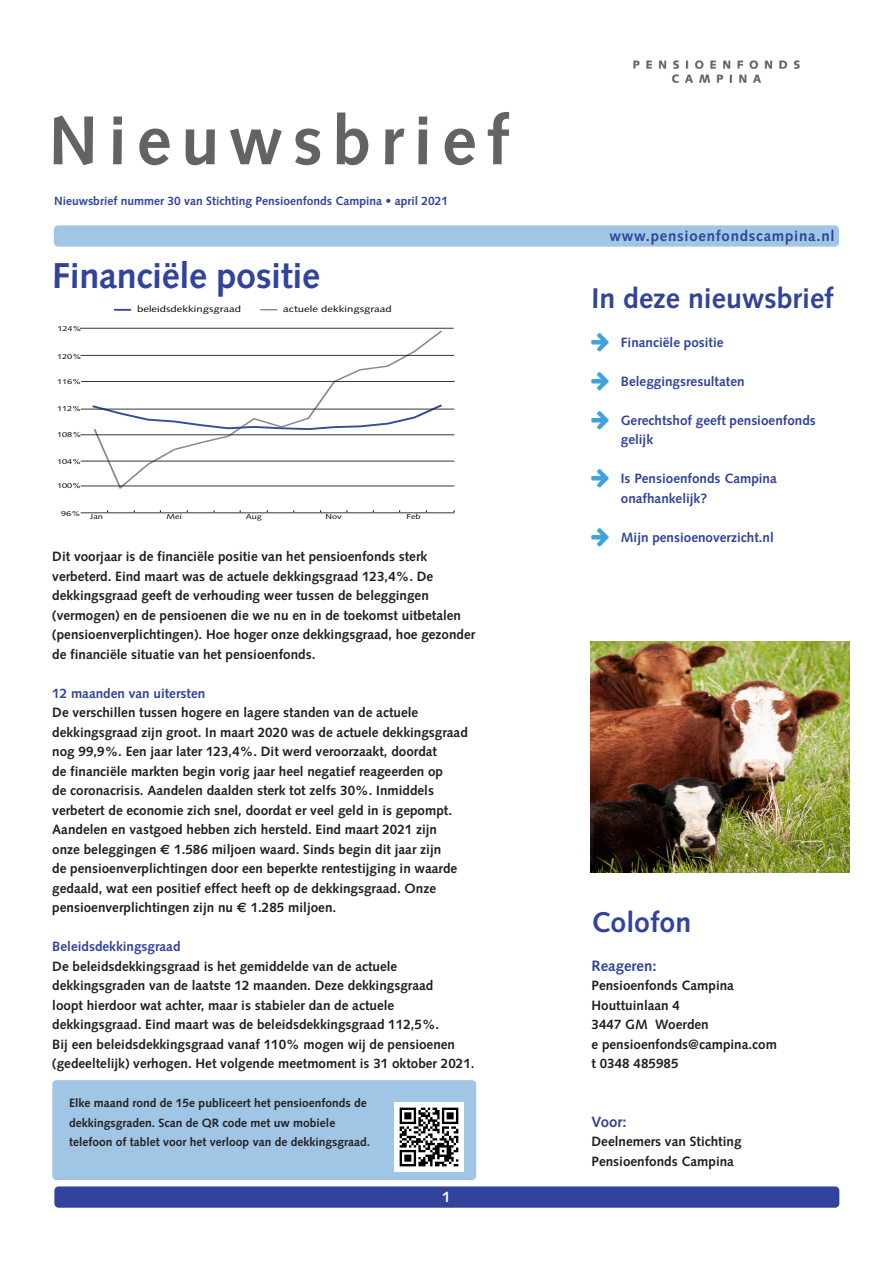
<style>
.page{position:relative;width:893px;height:1263px;background:#fff}
.page>*{position:absolute;margin:0;border:0;box-sizing:border-box;transform-origin:0 0}
.t1{font:700 69px "Syntax";letter-spacing:.14em;color:#636366}
.t2{font:700 36px "Syntax";letter-spacing:-.01em;color:#31439b}
.t3{font:700 28.5px "Syntax";color:#31439b}
.t4{font:700 15px "Syntax";letter-spacing:.05em;color:#31439b}
.t5{font:700 15px "Syntax";color:#31439b}
.t6{font:700 15px "Syntax";color:#fff}
.t7{font:700 13.5px/19.5px "Syntax";color:#231f20}
.t8{font:700 13.5px/19.5px "Syntax";color:#31439b}
.t9{font:700 12px/19.5px "Syntax";color:#231f20}
.t10{font:700 12px "Syntax";color:#31439b}
.t11{font:9px "Syntax LT Std";color:#040503;scale:1.27 1}
.t12{font:7.2px "Syntax LT Std";color:#040503;scale:1.27 1}
</style>
<div class="page">
<div style="left:54px;top:1186px;width:785px;height:22px;background:#31439b;border-radius:4px"></div>
<div style="left:54px;top:225px;width:785px;height:22px;background:#a1c5e5;border-radius:4px"></div>
<img style="left:633px;top:60px;width:167px;height:23px">
<img style="left:590px;top:641px;width:259px;height:232px">
<svg style="left:92px;top:330px;width:352px;height:159px"></svg>
<svg style="left:90px;top:403px;width:355px;height:28px"></svg>
<hr style="left:81px;top:513px;width:373px;height:1px;background:#201d1e">
<hr style="left:81px;top:355px;width:373px;height:1px;background:#201d1e">
<hr style="left:81px;top:409px;width:373px;height:1px;background:#201d1e">
<hr style="left:81px;top:461px;width:373px;height:1px;background:#201d1e">
<hr style="left:81px;top:435px;width:373px;height:1px;background:#201d1e">
<hr style="left:81px;top:381px;width:374px;height:1px;background:#201d1e">
<hr style="left:81px;top:486px;width:373px;height:1px;background:#201d1e">
<hr style="left:80px;top:328px;width:374px;height:1px;background:#201d1e">
<svg style="left:260px;top:309px;width:17px;height:1px"></svg>
<svg style="left:114px;top:309px;width:17px;height:2px"></svg>
<div style="left:52px;top:1080px;width:424px;height:100px;background:#a1c5e5;border-radius:4px"></div>
<img style="left:394px;top:1102px;width:69px;height:69px">
<h1 class="t1" style="left:48px;top:101px;width:462px">Nieuwsbrief</h1>
<p class="t10" style="left:54px;top:194px;width:396px">Nieuwsbrief nummer 30 van Stichting Pensioenfonds Campina • april 2021</p>
<h2 class="t2" style="left:52px;top:255px;width:269px">Financiële positie</h2>
<p class="t12" style="left:57px;top:324px;width:21px">124%</p>
<p class="t12" style="left:57px;top:352px;width:21px">120%</p>
<p class="t12" style="left:57px;top:377px;width:21px">116%</p>
<p class="t12" style="left:57px;top:404px;width:21px">112%</p>
<p class="t12" style="left:57px;top:430px;width:21px">108%</p>
<p class="t12" style="left:57px;top:457px;width:21px">104%</p>
<p class="t12" style="left:57px;top:481px;width:21px">100%</p>
<p class="t12" style="left:61px;top:509px;width:17px">96%</p>
<p class="t11" style="left:137px;top:304px;width:84px">beleidsdekkingsgraad</p>
<p class="t11" style="left:283px;top:303px;width:87px">actuele dekkingsgraad</p>
<p class="t12" style="left:90px;top:512px;width:11px">Jan</p>
<p class="t12" style="left:167px;top:512px;width:13px">Mei</p>
<p class="t12" style="left:246px;top:512px;width:14px">Aug</p>
<p class="t12" style="left:325px;top:512px;width:14px">Nov</p>
<p class="t12" style="left:406px;top:512px;width:13px">Feb</p>
<p class="t7" style="left:52px;top:547px;width:425px">Dit voorjaar is de financiële positie van het pensioenfonds sterk verbeterd. Eind maart was de actuele dekkingsgraad 123,4%. De dekkingsgraad geeft de verhouding weer tussen de beleggingen (vermogen) en de pensioenen die we nu en in de toekomst uitbetalen (pensioenverplichtingen). Hoe hoger onze dekkingsgraad, hoe gezonder de financiële situatie van het pensioenfonds.</p>
<p class="t8" style="left:52px;top:683px;width:155px">12 maanden van uitersten</p>
<p class="t7" style="left:52px;top:703px;width:417px">De verschillen tussen hogere en lagere standen van de actuele dekkingsgraad zijn groot. In maart 2020 was de actuele dekkingsgraad nog 99,9%. Een jaar later 123,4%. Dit werd veroorzaakt, doordat<br>de financiële markten begin vorig jaar heel negatief reageerden op<br>de coronacrisis. Aandelen daalden sterk tot zelfs 30%. Inmiddels verbetert de economie zich snel, doordat er veel geld in is gepompt.<br>Aandelen en vastgoed hebben zich hersteld. Eind maart 2021 zijn onze beleggingen</p>
<p class="t7" style="left:52px;top:839px;width:407px;text-indent:122px">1.586 miljoen waard. Sinds begin dit jaar zijn de pensioenverplichtingen door een beperkte rentestijging in waarde gedaald, wat een positief effect heeft op de dekkingsgraad. Onze pensioenverplichtingen zijn nu</p>
<p class="t7" style="left:251px;top:898px;width:87px">1.285 miljoen.</p>
<p class="t8" style="left:52px;top:937px;width:130px">Beleidsdekkingsgraad</p>
<p class="t7" style="left:52px;top:956px;width:424px">De beleidsdekkingsgraad is het gemiddelde van de actuele dekkingsgraden van de laatste 12 maanden. Deze dekkingsgraad<br>loopt hierdoor wat achter, maar is stabieler dan de actuele dekkingsgraad. Eind maart was de beleidsdekkingsgraad 112,5%.<br>Bij een beleidsdekkingsgraad vanaf 110% mogen wij de pensioenen (gedeeltelijk) verhogen. Het volgende meetmoment is 31 oktober 2021.</p>
<p class="t9" style="left:69px;top:1093px;width:302px">Elke maand rond de 15e publiceert het pensioenfonds de dekkingsgraden. Scan de QR code met uw mobiele telefoon of tablet voor het verloop van de dekkingsgraad.</p>
<p class="t6" style="left:442px;top:1188px;width:10px">1</p>
<p class="t4" style="left:609px;top:227px;width:227px">www.pensioenfondscampina.nl</p>
<h3 class="t3" style="left:591px;top:281px;width:244px">In deze nieuwsbrief</h3>
<p class="t8" style="left:621px;top:332px;width:104px">Financiële positie</p>
<p class="t8" style="left:621px;top:371px;width:125px">Beleggingsresultaten</p>
<p class="t8" style="left:621px;top:410px;width:196px">Gerechtshof geeft pensioenfonds gelijk</p>
<p class="t8" style="left:621px;top:469px;width:158px">Is Pensioenfonds Campina onafhankelijk?</p>
<p class="t8" style="left:621px;top:527px;width:155px">Mijn pensioenoverzicht.nl</p>
<h3 class="t3" style="left:591px;top:905px;width:101px">Colofon</h3>
<p class="t5" style="left:591px;top:957px;width:67px">Reageren:</p>
<p class="t7" style="left:591px;top:976px;width:187px">Pensioenfonds Campina<br>Houttuinlaan 4<br>3447 GM Woerden<br>e pensioenfonds@campina.com t 0348 485985</p>
<p class="t4" style="left:591px;top:1113px;width:37px">Voor:</p>
<p class="t7" style="left:591px;top:1132px;width:151px">Deelnemers van Stichting<br>Pensioenfonds Campina</p>
</div>
